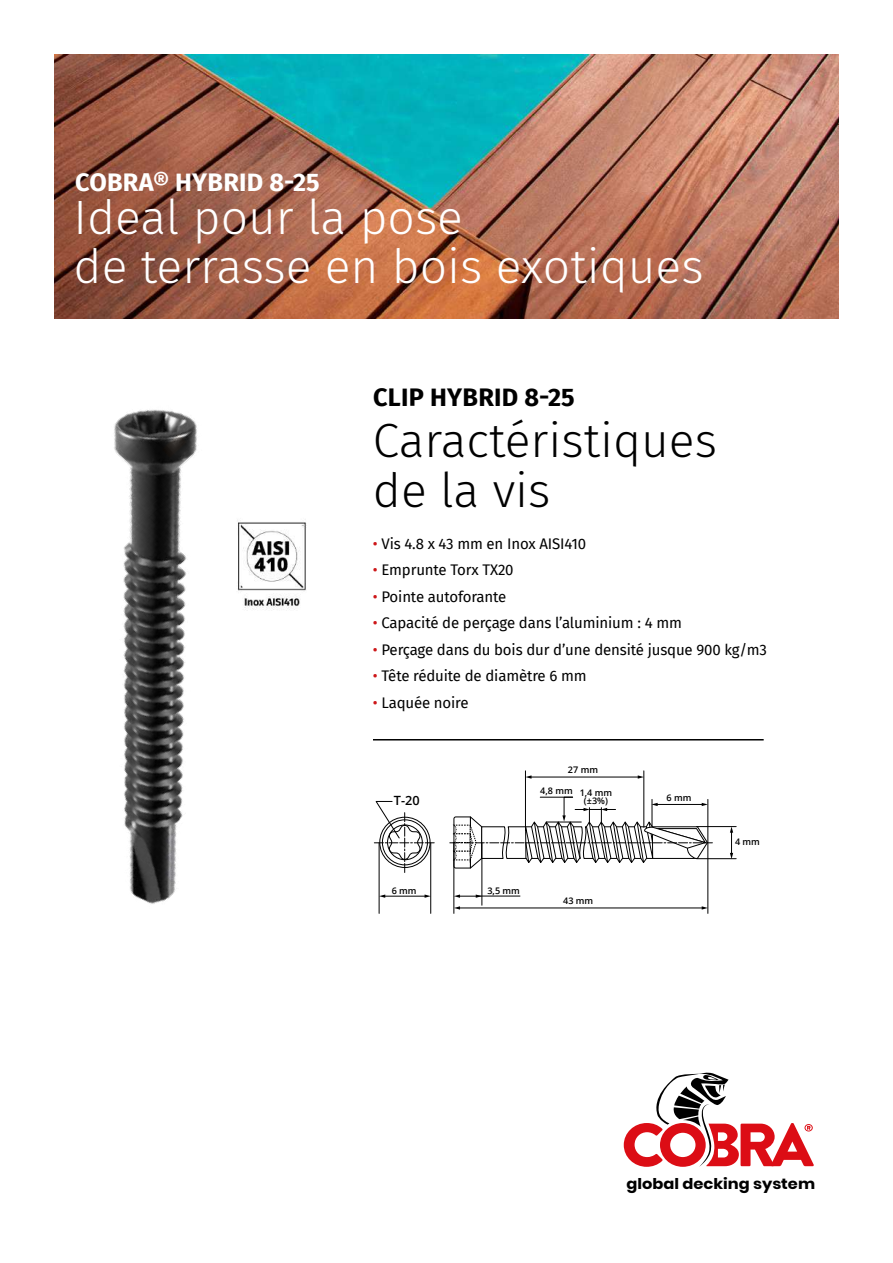
<style>
.page{position:relative;width:893px;height:1263px;background:#fff}
.page>*{position:absolute;margin:0;border:0;box-sizing:border-box;transform-origin:0 0}
.t1{font:300 48px/49.5px "Fira Sans";color:#fff}
.t2{font:300 48px/49.5px "Fira Sans";color:#000}
.t3{font:700 25.2px "Fira Sans";letter-spacing:.01em;color:#fff}
.t4{font:700 25.2px "Fira Sans";letter-spacing:.01em;color:#000}
.t5{font:15px "Fira Sans";letter-spacing:-.01em;color:#000}
.t6{font:700 14.85px "Poppins";color:#000;scale:1.09 1}
.t7{font:600 12.75px "Open Sans";color:#000}
.t8{font:600 9.15px/9px "Open Sans";color:#000}
.s1{color:#cd1719}
</style>
<div class="page">
<hr style="left:708px;top:799px;width:1px;height:114px;background:#000">
<hr style="left:697px;top:826px;width:39px;height:1px;background:#000">
<hr style="left:697px;top:858px;width:39px;height:1px;background:#000">
<hr style="left:644px;top:771px;width:1px;height:56px;background:#000">
<hr style="left:459px;top:908px;width:244px;height:1px;background:#000">
<svg style="left:702px;top:906px;width:6px;height:3px"></svg>
<hr style="left:530px;top:777px;width:109px;height:1px;background:#000">
<svg style="left:638px;top:775px;width:6px;height:4px"></svg>
<svg style="left:730px;top:826px;width:3px;height:33px"></svg>
<svg style="left:528px;top:797px;width:184px;height:73px"></svg>
<hr style="left:540px;top:797px;width:33px;height:1px;background:#000">
<img style="left:114px;top:410px;width:414px;height:504px">
<img style="left:226px;top:513px;width:100px;height:123px">
<hr style="left:373px;top:739px;width:391px;height:1px;background:#000">
<img style="left:54px;top:54px;width:785px;height:265px">
<svg style="left:624px;top:1072px;width:190px;height:95px"></svg>
<h2 class="t3" style="left:75px;top:161px;width:246px">COBRA® HYBRID 8-25</h2>
<h1 class="t1" style="left:74px;top:192px;width:631px">Ideal pour la pose<br>de terrasse en bois exotiques</h1>
<h2 class="t4" style="left:373px;top:376px;width:203px">CLIP HYBRID 8-25</h2>
<h1 class="t2" style="left:373px;top:416px;width:345px">Caractéristiques de la vis</h1>
<p class="t5" style="left:373px;top:532px;width:215px"><span class="s1">•</span> Vis 4.8 x 43 mm en Inox AISI410</p>
<p class="t5" style="left:373px;top:559px;width:142px"><span class="s1">•</span> Emprunte Torx TX20</p>
<p class="t5" style="left:373px;top:585px;width:135px"><span class="s1">•</span> Pointe autoforante</p>
<p class="t5" style="left:373px;top:612px;width:310px"><span class="s1">•</span> Capacité de perçage dans l’aluminium : 4 mm</p>
<p class="t5" style="left:373px;top:638px;width:395px"><span class="s1">•</span> Perçage dans du bois dur d’une densité jusque 900 kg/m3</p>
<p class="t5" style="left:373px;top:665px;width:215px"><span class="s1">•</span> Tête réduite de diamètre 6 mm</p>
<p class="t5" style="left:373px;top:691px;width:97px"><span class="s1">•</span> Laquée noire</p>
<p class="t7" style="left:394px;top:792px;width:27px">T-20</p>
<p class="t8" style="left:568px;top:765px;width:32px">27 mm</p>
<p class="t8" style="left:584px;top:787px;width:30px;text-indent:-44px">4,8 mm 1,4 mm (±3%)</p>
<p class="t8" style="left:392px;top:885px;width:26px">6 mm</p>
<p class="t8" style="left:487px;top:885px;width:34px">3,5 mm</p>
<p class="t8" style="left:563px;top:896px;width:32px">43 mm</p>
<p class="t8" style="left:667px;top:793px;width:26px">6 mm</p>
<p class="t8" style="left:735px;top:837px;width:26px">4 mm</p>
<p class="t6" style="left:627px;top:1175px;width:174px">global decking system</p>
</div>
